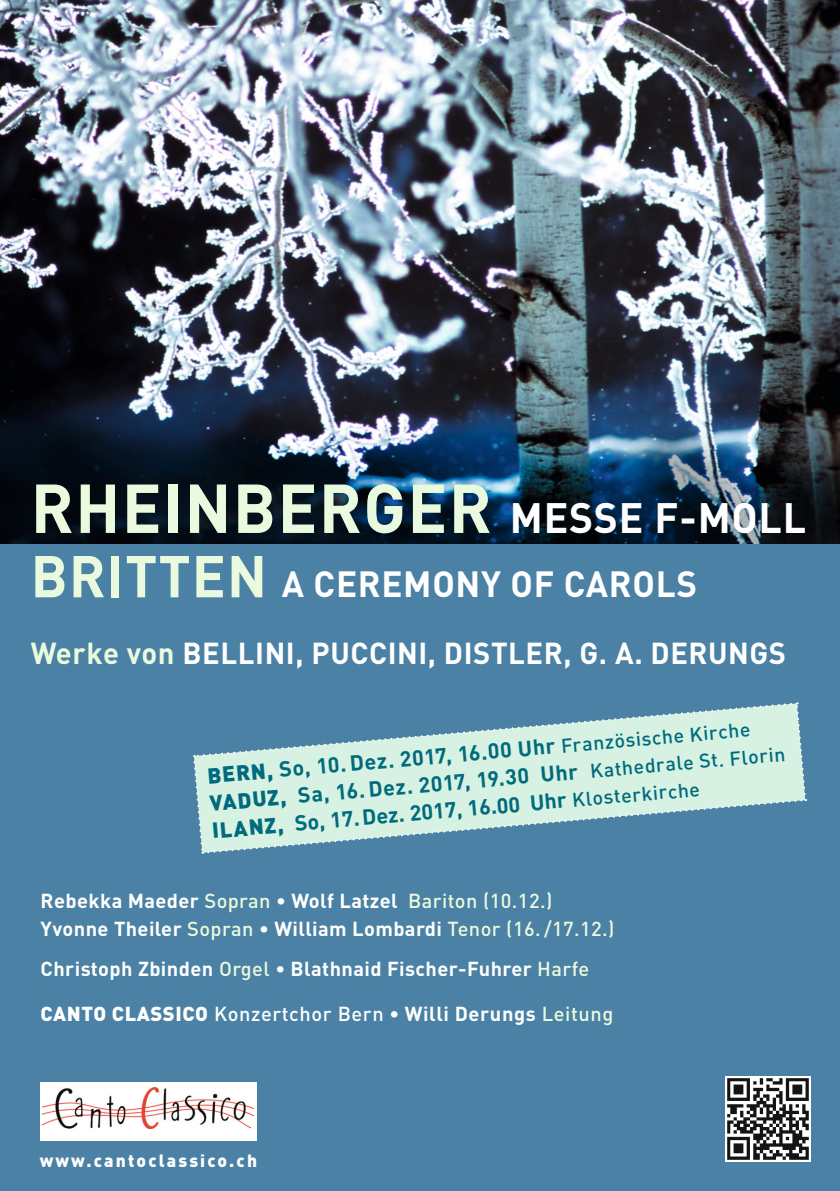
<style>
.page{position:relative;width:840px;height:1191px;background:#fff}
.page>*{position:absolute;margin:0;border:0;box-sizing:border-box;transform-origin:0 0}
.t1{font:700 68px "DIN";letter-spacing:.02em;color:#eafade}
.t2{font:700 36px "DIN";letter-spacing:.02em;color:#fff}
.t3{font:700 30px "DIN";letter-spacing:.02em;color:#fff}
.t4{font:700 21.6px "DIN";color:#006b7d}
.t5{font:700 20px "DIN";letter-spacing:.02em;color:#fff}
.t6{font:500 20px "DIN";letter-spacing:.03em;color:#fff}
.t7{font:900 17.6px "DIN";letter-spacing:.12em;color:#fff}
.s1{font-size:42px;color:#fff}
.s2{font-size:58px;color:#eafade}
.s3{color:#eafade}
.s4{font-weight:900}
.s5{font-weight:500;font-size:19.6px}
.s6{font-weight:500;color:#eafade}
.s7{font-weight:700}
</style>
<div class="page">
<div style="left:0;top:543px;width:839px;height:648px;background:#4a81a4"></div>
<img style="left:0;top:0;width:839px;height:543px">
<div style="left:40px;top:1081px;width:216px;height:59px;background:#fff"></div>
<img style="left:43px;top:1088px;width:211px;height:40px">
<svg style="left:725px;top:1076px;width:85px;height:85px"></svg>
<img style="left:727px;top:1078px;width:81px;height:81px">
<svg style="left:192px;top:702px;width:614px;height:152px;background:#a3c8cc"></svg>
<p class="t1" style="left:31px;top:464px;width:776px">RHEINBERGER <span class="s1">MESSE F-MOLL</span></p>
<p class="t2" style="left:31px;top:561px;width:667px"><span class="s2">BRITTEN</span> A CEREMONY OF CAROLS</p>
<p class="t3" style="left:31px;top:633px;width:756px"><span class="s3">Werke von</span> BELLINI, PUCCINI, DISTLER, G. A. DERUNGS</p>
<p class="t4" style="left:206px;top:762px;width:546px;rotate:-5deg"><span class="s4">BERN,</span> So, 10.Dez. 2017, 16.00 Uhr <span class="s5">Französische Kirche</span></p>
<p class="t4" style="left:208px;top:789px;width:578px;rotate:-5deg"><span class="s4">VADUZ,</span> Sa, 16. Dez. 2017, 19.30 Uhr <span class="s5">Kathedrale St. Florin</span></p>
<p class="t4" style="left:211px;top:816px;width:490px;rotate:-5deg"><span class="s4">ILANZ,</span> So, 17.Dez. 2017, 16.00 Uhr <span class="s5">Klosterkirche</span></p>
<p class="t5" style="left:41px;top:888px;width:513px">Rebekka Maeder <span class="s6">Sopran</span> • Wolf Latzel <span class="s6">Bariton (10.12.)</span></p>
<p class="t5" style="left:41px;top:916px;width:575px">Yvonne Theiler <span class="s6">Sopran</span> • William Lombardi <span class="s6">Tenor (16./17.12.)</span></p>
<p class="t5" style="left:41px;top:955px;width:549px">Christoph Zbinden <span class="s6">Orgel</span> • Blathnaid Fischer-Fuhrer <span class="s6">Harfe</span></p>
<p class="t6" style="left:41px;top:1000px;width:574px"><span class="s4">CANTO CLASSICO</span> Konzertchor Bern <span class="s7">• Willi Derungs</span> <span class="s3">Leitung</span></p>
<p class="t7" style="left:40px;top:1148px;width:219px">www.cantoclassico.ch</p>
</div>
